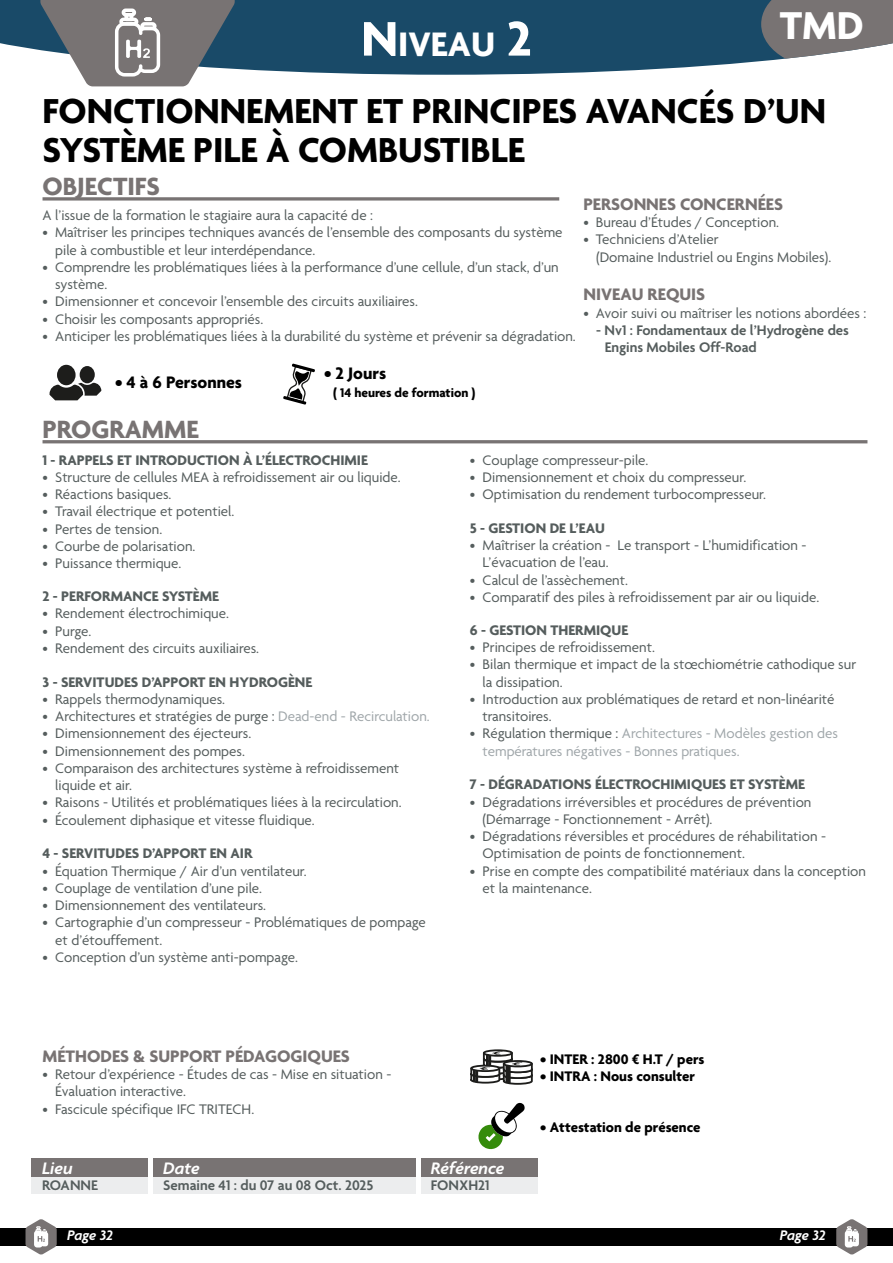
<style>
.page{position:relative;width:893px;height:1263px;background:#fff}
.page>*{position:absolute;margin:0;border:0;box-sizing:border-box;transform-origin:0 0}
.t1{font:700 42px "Agenda";color:#fff}
.t2{font:700 37.5px/39px "Agenda";color:#000}
.t3{font:700 36.75px "Agenda";color:#fff}
.t4{font:700 27px "Agenda";color:#787373}
.t5{font:700 18px "Agenda";color:#787373}
.t6{font:700 18px "Agenda";color:#000}
.t7{font:italic 600 18px "Agenda";color:#fff}
.t8{font:15px/17.2px "Agenda";color:#555d5d}
.t9{font:700 15px "Agenda";color:#555d5d}
.t10{font:600 15px/17.2px "Agenda";color:#555d5d}
.t11{font:15px/17.2px "Agenda";color:#a0a7aa}
.t12{font:700 15px "Agenda";color:#000}
.t13{font:italic 600 15px "Agenda";letter-spacing:-.01em;color:#fff}
.t14{font:700 13.5px "Agenda";color:#000}
.s1{font-size:52.5px}
.s2{color:#a0a7aa}
.s3{color:#555d5d}
</style>
<div class="page">
<div style="left:0;top:1228px;width:893px;height:17px;background:#000"></div>
<svg style="left:836px;top:1219px;width:31px;height:36px"></svg>
<svg style="left:26px;top:1219px;width:31px;height:36px"></svg>
<svg style="left:0;top:0;width:782px;height:75px;background:#2b5873"></svg>
<svg style="left:761px;top:0;width:132px;height:59px;background:#807e80"></svg>
<svg style="left:49px;top:365px;width:53px;height:36px"></svg>
<svg style="left:283px;top:363px;width:32px;height:42px"></svg>
<svg style="left:40px;top:0;width:195px;height:86px"></svg>
<div style="left:122px;top:9px;width:14px;height:8px;border:4px solid #fff;border-radius:2px"></div>
<div style="left:140px;top:22px;width:17px;height:8px;border:4px solid #fff;border-radius:2px"></div>
<div style="left:119px;top:18px;width:19px;height:8px;border:4px solid #fff;border-radius:2px"></div>
<svg style="left:43px;top:197px;width:516px;height:4px;background:#8f8b8b"></svg>
<hr style="left:43px;top:440px;width:824px;height:3px;background:#787373">
<svg style="left:478px;top:1103px;width:47px;height:46px"></svg>
<div style="left:483px;top:1049px;width:30px;height:8px;border:2px solid #1d1d1b;border-radius:50%"></div>
<svg style="left:470px;top:1051px;width:63px;height:34px"></svg>
<hr style="left:505px;top:1065px;width:3px;height:18px;background:#1d1d1b">
<hr style="left:508px;top:1066px;width:3px;height:17px;background:#1d1d1b">
<div style="left:31px;top:1177px;width:507px;height:17px;background:#ecedee"></div>
<div style="left:31px;top:1158px;width:507px;height:19px;background:#787373"></div>
<hr style="left:149px;top:1157px;width:4px;height:37px;background:#fff">
<hr style="left:416px;top:1157px;width:4px;height:37px;background:#fff">
<h3 class="t3" style="left:361px;top:24px;width:172px"><span class="s1">N</span>IVEAU <span class="s1">2</span></h3>
<h1 class="t1" style="left:780px;top:2px;width:82px">TMD</h1>
<h2 class="t2" style="left:43px;top:93px;width:785px">FONCTIONNEMENT ET PRINCIPES AVANCÉS D’UN<br>SYSTÈME PILE À COMBUSTIBLE</h2>
<h3 class="t4" style="left:43px;top:172px;width:119px">OBJECTIFS</h3>
<p class="t8" style="left:43px;top:208px;width:332px">A l’issue de la formation le stagiaire aura la capacité de :</p>
<p class="t8" style="left:55px;top:225px;width:509px;text-indent:-13px">• Maîtriser les principes techniques avancés de l’ensemble des composants du système pile à combustible et leur interdépendance.</p>
<p class="t8" style="left:55px;top:259px;width:505px;text-indent:-13px">• Comprendre les problématiques liées à la performance d’une cellule, d’un stack, d’un système.</p>
<p class="t8" style="left:43px;top:294px;width:377px">• Dimensionner et concevoir l’ensemble des circuits auxiliaires.</p>
<p class="t8" style="left:43px;top:311px;width:222px">• Choisir les composants appropriés.</p>
<p class="t8" style="left:43px;top:328px;width:535px">• Anticiper les problématiques liées à la durabilité du système et prévenir sa dégradation.</p>
<p class="t6" style="left:115px;top:373px;width:128px">• 4 à 6 Personnes</p>
<h3 class="t4" style="left:43px;top:415px;width:158px">PROGRAMME</h3>
<p class="t6" style="left:324px;top:364px;width:64px">• 2 Jours</p>
<p class="t14" style="left:333px;top:385px;width:144px">( 14 heures de formation )</p>
<p class="t5" style="left:583px;top:194px;width:201px">PERSONNES CONCERNÉES</p>
<p class="t8" style="left:583px;top:214px;width:197px">• Bureau d’Études / Conception.</p>
<p class="t8" style="left:596px;top:232px;width:237px;text-indent:-13px">• Techniciens d’Atelier<br>(Domaine Industriel ou Engins Mobiles).</p>
<p class="t5" style="left:583px;top:285px;width:123px">NIVEAU REQUIS</p>
<p class="t8" style="left:583px;top:305px;width:284px">• Avoir suivi ou maîtriser les notions abordées :</p>
<p class="t10" style="left:605px;top:322px;width:246px;text-indent:-9px">- Nv1 : Fondamentaux de l’Hydrogène des<br>Engins Mobiles Off-Road</p>
<p class="t9" style="left:43px;top:452px;width:327px">1 - RAPPELS ET INTRODUCTION À L’ÉLECTROCHIMIE</p>
<p class="t8" style="left:43px;top:469px;width:360px">• Structure de cellules MEA à refroidissement air ou liquide.</p>
<p class="t8" style="left:43px;top:486px;width:130px">• Réactions basiques.</p>
<p class="t8" style="left:43px;top:504px;width:193px">• Travail électrique et potentiel.</p>
<p class="t8" style="left:43px;top:521px;width:121px">• Pertes de tension.</p>
<p class="t8" style="left:43px;top:538px;width:154px">• Courbe de polarisation.</p>
<p class="t8" style="left:43px;top:555px;width:140px">• Puissance thermique.</p>
<p class="t9" style="left:43px;top:588px;width:178px">2 - PERFORMANCE SYSTÈME</p>
<p class="t8" style="left:43px;top:606px;width:188px">• Rendement électrochimique.</p>
<p class="t8" style="left:43px;top:623px;width:50px">• Purge.</p>
<p class="t8" style="left:43px;top:640px;width:218px">• Rendement des circuits auxiliaires.</p>
<p class="t9" style="left:43px;top:674px;width:271px">3 - SERVITUDES D’APPORT EN HYDROGÈNE</p>
<p class="t8" style="left:43px;top:691px;width:184px">• Rappels thermodynamiques.</p>
<p class="t8" style="left:43px;top:708px;width:389px">• Architectures et stratégies de purge : <span class="s2">Dead-end - Recirculation.</span></p>
<p class="t8" style="left:43px;top:726px;width:210px">• Dimensionnement des éjecteurs.</p>
<p class="t8" style="left:43px;top:743px;width:204px">• Dimensionnement des pompes.</p>
<p class="t8" style="left:55px;top:760px;width:345px;text-indent:-13px">• Comparaison des architectures système à refroidissement liquide et air.</p>
<p class="t8" style="left:43px;top:795px;width:361px">• Raisons - Utilités et problématiques liées à la recirculation.</p>
<p class="t8" style="left:43px;top:812px;width:274px">• Écoulement diphasique et vitesse fluidique.</p>
<p class="t9" style="left:43px;top:845px;width:212px">4 - SERVITUDES D’APPORT EN AIR</p>
<p class="t8" style="left:43px;top:863px;width:266px">• Équation Thermique / Air d’un ventilateur.</p>
<p class="t8" style="left:43px;top:880px;width:221px">• Couplage de ventilation d’une pile.</p>
<p class="t8" style="left:43px;top:897px;width:225px">• Dimensionnement des ventilateurs.</p>
<p class="t8" style="left:55px;top:915px;width:372px;text-indent:-13px">• Cartographie d’un compresseur - Problématiques de pompage et d’étouffement.</p>
<p class="t8" style="left:43px;top:949px;width:257px">• Conception d’un système anti-pompage.</p>
<p class="t5" style="left:43px;top:1046px;width:309px">MÉTHODES &amp; SUPPORT PÉDAGOGIQUES</p>
<p class="t8" style="left:55px;top:1067px;width:338px;text-indent:-13px">• Retour d’expérience - Études de cas - Mise en situation -<br>Évaluation interactive.</p>
<p class="t8" style="left:43px;top:1101px;width:213px">• Fascicule spécifique IFC TRITECH.</p>
<p class="t8" style="left:470px;top:452px;width:180px">• Couplage compresseur-pile.</p>
<p class="t8" style="left:470px;top:469px;width:278px">• Dimensionnement et choix du compresseur.</p>
<p class="t8" style="left:470px;top:486px;width:298px">• Optimisation du rendement turbocompresseur.</p>
<p class="t9" style="left:470px;top:520px;width:137px">5 - GESTION DE L’EAU</p>
<p class="t8" style="left:483px;top:537px;width:325px;text-indent:-13px">• Maîtriser la création - Le transport - L’humidification -<br>L’évacuation de l’eau.</p>
<p class="t8" style="left:470px;top:572px;width:160px">• Calcul de l’assèchement.</p>
<p class="t8" style="left:470px;top:589px;width:351px">• Comparatif des piles à refroidissement par air ou liquide.</p>
<p class="t9" style="left:470px;top:622px;width:160px">6 - GESTION THERMIQUE</p>
<p class="t8" style="left:470px;top:639px;width:187px">• Principes de refroidissement.</p>
<p class="t8" style="left:483px;top:657px;width:375px;text-indent:-13px">• Bilan thermique et impact de la stœchiométrie cathodique sur la dissipation.</p>
<p class="t8" style="left:483px;top:691px;width:353px;text-indent:-13px">• Introduction aux problématiques de retard et non-linéarité transitoires.</p>
<p class="t11" style="left:483px;top:726px;width:357px;text-indent:-13px"><span class="s3">• Régulation thermique :</span> Architectures - Modèles gestion des températures négatives - Bonnes pratiques.</p>
<p class="t9" style="left:470px;top:776px;width:337px">7 - DÉGRADATIONS ÉLECTROCHIMIQUES ET SYSTÈME</p>
<p class="t8" style="left:483px;top:794px;width:330px;text-indent:-13px">• Dégradations irréversibles et procédures de prévention (Démarrage - Fonctionnement - Arrêt).</p>
<p class="t8" style="left:483px;top:828px;width:345px;text-indent:-13px">• Dégradations réversibles et procédures de réhabilitation -<br>Optimisation de points de fonctionnement.</p>
<p class="t8" style="left:483px;top:863px;width:385px;text-indent:-13px">• Prise en compte des compatibilité matériaux dans la conception et la maintenance.</p>
<p class="t12" style="left:540px;top:1051px;width:166px">• INTER : 2800 € H.T / pers</p>
<p class="t12" style="left:540px;top:1068px;width:156px">• INTRA : Nous consulter</p>
<p class="t12" style="left:540px;top:1119px;width:162px">• Attestation de présence</p>
<p class="t7" style="left:163px;top:1158px;width:38px">Date</p>
<p class="t7" style="left:431px;top:1158px;width:75px">Référence</p>
<p class="t7" style="left:42px;top:1158px;width:32px">Lieu</p>
<p class="t10" style="left:42px;top:1177px;width:57px">ROANNE</p>
<p class="t10" style="left:163px;top:1177px;width:212px">Semaine 41 : du 07 au 08 Oct. 2025</p>
<p class="t10" style="left:431px;top:1177px;width:60px">FONXH21</p>
<p class="t13" style="left:67px;top:1227px;width:48px">Page 32</p>
<p class="t13" style="left:780px;top:1227px;width:48px">Page 32</p>
</div>
